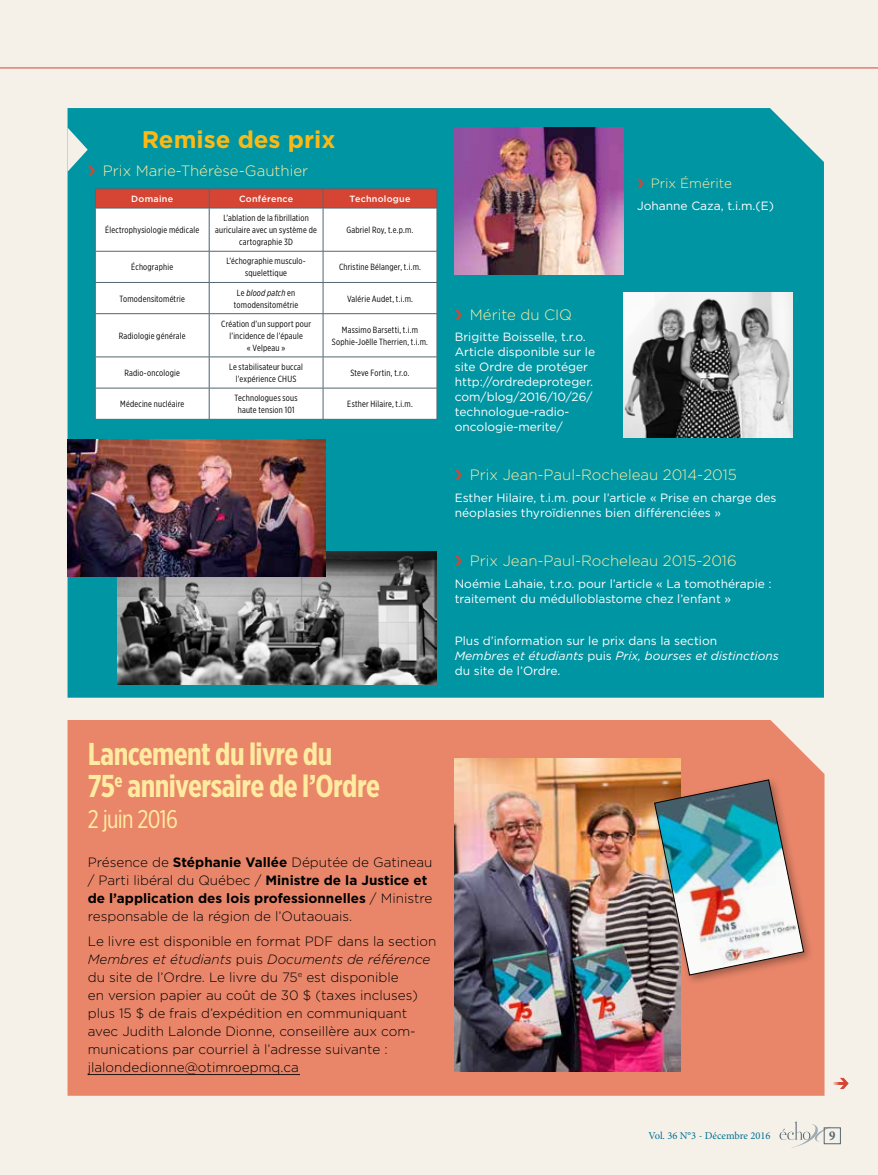
<style>
.page{position:relative;width:878px;height:1175px;background:#fff}
.page>*{position:absolute;margin:0;border:0;box-sizing:border-box;transform-origin:0 0}
.t1{font:700 31.5px/31.5px "Gotham X Narrow";letter-spacing:-.02em;color:#ffeca1}
.t2{font:25.5px "Gotham X Narrow";letter-spacing:-.025em;color:#ffeca1}
.t3{font:700 24px "Gotham";color:#fdb913}
.t4{font:300 15px "Gotham";color:#ffeca1}
.t5{font:300 13.5px/18px "Gotham";color:#000}
.t6{font:300 13.5px "Gotham";color:#ffeca1}
.t7{font:700 condensed 13.5px "Minion Pro";color:#546670}
.t8{font:12px/15px "Gotham";color:#fff}
.t9{font:10.5px "Minion Pro";color:#007093}
.t10{font:9px/12px "Gotham X Narrow";letter-spacing:.025em;color:#000;text-align:center}
.t11{font:500 9px "Gotham";letter-spacing:.025em;color:#fff}
.s1{font-style:italic}
.s2{font-weight:700}
</style>
<div class="page">
<div style="left:0;top:0;width:878px;height:1174px;background:#f5f1e9"></div>
<svg style="left:779px;top:1121px;width:51px;height:26px"></svg>
<div style="left:824px;top:1127px;width:16px;height:16px;border:1px solid #546670"></div>
<div style="left:68px;top:108px;width:756px;height:589px;background:#0095a3"></div>
<hr style="left:0;top:68px;width:878px;height:1px;background:#d64533">
<hr style="left:95px;top:188px;width:114px;height:1px;background:#546670">
<hr style="left:209px;top:188px;width:114px;height:1px;background:#546670">
<hr style="left:323px;top:188px;width:114px;height:1px;background:#546670">
<svg style="left:95px;top:189px;width:342px;height:230px;background:#f9eeec"></svg>
<hr style="left:95px;top:208px;width:114px;height:1px;background:#546670">
<hr style="left:95px;top:208px;width:1px;height:43px;background:#546670">
<hr style="left:209px;top:208px;width:114px;height:1px;background:#546670">
<hr style="left:209px;top:208px;width:1px;height:43px;background:#546670">
<hr style="left:323px;top:208px;width:114px;height:1px;background:#546670">
<hr style="left:323px;top:208px;width:1px;height:43px;background:#546670">
<hr style="left:436px;top:208px;width:1px;height:43px;background:#546670">
<hr style="left:95px;top:251px;width:114px;height:1px;background:#546670">
<hr style="left:95px;top:251px;width:1px;height:31px;background:#546670">
<hr style="left:209px;top:251px;width:114px;height:1px;background:#546670">
<hr style="left:209px;top:251px;width:1px;height:31px;background:#546670">
<hr style="left:323px;top:251px;width:114px;height:1px;background:#546670">
<hr style="left:323px;top:251px;width:1px;height:31px;background:#546670">
<hr style="left:436px;top:251px;width:1px;height:31px;background:#546670">
<hr style="left:95px;top:282px;width:114px;height:1px;background:#546670">
<hr style="left:95px;top:283px;width:1px;height:30px;background:#546670">
<hr style="left:209px;top:282px;width:114px;height:1px;background:#546670">
<hr style="left:209px;top:283px;width:1px;height:30px;background:#546670">
<hr style="left:323px;top:282px;width:114px;height:1px;background:#546670">
<hr style="left:323px;top:283px;width:1px;height:30px;background:#546670">
<hr style="left:436px;top:283px;width:1px;height:30px;background:#546670">
<hr style="left:95px;top:313px;width:114px;height:1px;background:#546670">
<hr style="left:95px;top:314px;width:1px;height:42px;background:#546670">
<hr style="left:209px;top:313px;width:114px;height:1px;background:#546670">
<hr style="left:209px;top:314px;width:1px;height:42px;background:#546670">
<hr style="left:323px;top:313px;width:114px;height:1px;background:#546670">
<hr style="left:323px;top:314px;width:1px;height:42px;background:#546670">
<hr style="left:436px;top:314px;width:1px;height:42px;background:#546670">
<hr style="left:95px;top:356px;width:114px;height:1px;background:#546670">
<hr style="left:95px;top:357px;width:1px;height:31px;background:#546670">
<hr style="left:209px;top:356px;width:114px;height:1px;background:#546670">
<hr style="left:209px;top:357px;width:1px;height:31px;background:#546670">
<hr style="left:323px;top:356px;width:114px;height:1px;background:#546670">
<hr style="left:323px;top:357px;width:1px;height:31px;background:#546670">
<hr style="left:436px;top:357px;width:1px;height:31px;background:#546670">
<hr style="left:95px;top:388px;width:114px;height:1px;background:#546670">
<hr style="left:95px;top:388px;width:1px;height:31px;background:#546670">
<hr style="left:209px;top:388px;width:114px;height:1px;background:#546670">
<hr style="left:209px;top:388px;width:1px;height:31px;background:#546670">
<hr style="left:323px;top:388px;width:114px;height:1px;background:#546670">
<hr style="left:323px;top:388px;width:1px;height:31px;background:#546670">
<hr style="left:436px;top:388px;width:1px;height:31px;background:#546670">
<hr style="left:95px;top:419px;width:114px;height:1px;background:#546670">
<hr style="left:209px;top:419px;width:114px;height:1px;background:#546670">
<hr style="left:323px;top:419px;width:114px;height:1px;background:#546670">
<div style="left:68px;top:720px;width:756px;height:375px;background:#e9866a"></div>
<svg style="left:88px;top:1074px;width:211px;height:1px"></svg>
<img style="left:454px;top:758px;width:226px;height:313px">
<div style="left:650px;top:776px;width:164px;height:209px;background:#000;opacity:.35"></div>
<img style="left:654px;top:779px;width:149px;height:196px">
<img style="left:117px;top:551px;width:319px;height:133px">
<svg style="left:833px;top:1077px;width:15px;height:12px"></svg>
<img style="left:623px;top:292px;width:169px;height:145px">
<img style="left:454px;top:128px;width:169px;height:146px">
<img style="left:68px;top:440px;width:258px;height:136px">
<svg style="left:67px;top:127px;width:28px;height:49px"></svg>
<svg style="left:637px;top:179px;width:6px;height:9px"></svg>
<svg style="left:455px;top:309px;width:7px;height:11px"></svg>
<svg style="left:455px;top:469px;width:7px;height:11px"></svg>
<svg style="left:455px;top:555px;width:7px;height:11px"></svg>
<h3 class="t3" style="left:142px;top:123px;width:195px">Remise des prix</h3>
<h3 class="t4" style="left:103px;top:161px;width:207px">Prix Marie-Thérèse-Gauthier</h3>
<p class="t11" style="left:131px;top:193px;width:43px">Domaine</p>
<p class="t11" style="left:239px;top:193px;width:56px">Conférence</p>
<p class="t11" style="left:349px;top:193px;width:62px">Technologue</p>
<p class="t10" style="left:105px;top:224px;width:95px">Électrophysiologie médicale</p>
<p class="t10" style="left:215px;top:212px;width:103px">L’ablation de la fibrillation auriculaire avec un système de cartographie 3D</p>
<p class="t10" style="left:346px;top:224px;width:69px">Gabriel Roy, t.e.p.m.</p>
<p class="t10" style="left:131px;top:261px;width:43px">Échographie</p>
<p class="t10" style="left:226px;top:255px;width:81px">L’échographie musculo&shy;squelettique</p>
<p class="t10" style="left:339px;top:261px;width:83px">Christine Bélanger, t.i.m.</p>
<p class="t10" style="left:120px;top:292px;width:67px">Tomodensitométrie</p>
<p class="t10" style="left:234px;top:286px;width:66px">Le <span class="s1">blood patch</span> en tomodensitométrie</p>
<p class="t10" style="left:347px;top:292px;width:67px">Valérie Audet, t.i.m.</p>
<p class="t10" style="left:119px;top:329px;width:68px">Radiologie générale</p>
<p class="t10" style="left:221px;top:317px;width:91px">Création d’un support pour l’incidence de l’épaule<br>« Velpeau »</p>
<p class="t10" style="left:332px;top:323px;width:98px">Massimo Barsetti, t.i.m<br>Sophie-Joëlle Therrien, t.i.m.</p>
<p class="t10" style="left:124px;top:367px;width:57px">Radio-oncologie</p>
<p class="t10" style="left:229px;top:361px;width:75px">Le stabilisateur buccal l’expérience CHUS</p>
<p class="t10" style="left:350px;top:367px;width:61px">Steve Fortin, t.r.o.</p>
<p class="t10" style="left:120px;top:398px;width:66px">Médecine nucléaire</p>
<p class="t10" style="left:234px;top:392px;width:64px">Technologues sous haute tension 101</p>
<p class="t10" style="left:347px;top:398px;width:67px">Esther Hilaire, t.i.m.</p>
<h3 class="t6" style="left:650px;top:175px;width:83px">Prix Émérite</h3>
<h3 class="t8" style="left:637px;top:198px;width:138px">Johanne Caza, t.i.m.(E)</h3>
<h3 class="t4" style="left:470px;top:305px;width:104px">Mérite du CIQ</h3>
<h3 class="t8" style="left:454px;top:329px;width:142px">Brigitte Boisselle, t.r.o.<br>Article disponible sur le site Ordre de protéger http://ordredeproteger. com/blog/2016/10/26/ technologue-radio&shy;oncologie-merite/</h3>
<h3 class="t4" style="left:470px;top:465px;width:268px">Prix Jean-Paul-Rocheleau 2014-2015</h3>
<h3 class="t8" style="left:454px;top:490px;width:323px">Esther Hilaire, t.i.m. pour l’article « Prise en charge des néoplasies thyroïdiennes bien différenciées »</h3>
<h3 class="t4" style="left:470px;top:551px;width:268px">Prix Jean-Paul-Rocheleau 2015-2016</h3>
<h3 class="t8" style="left:454px;top:575px;width:318px">Noémie Lahaie, t.r.o. pour l’article « La tomothérapie : traitement du médulloblastome chez l’enfant »</h3>
<h3 class="t8" style="left:454px;top:632px;width:325px">Plus d’information sur le prix dans la section<br><span class="s1">Membres et étudiants</span> puis <span class="s1">Prix, bourses et distinctions </span>du site de l’Ordre.</h3>
<h1 class="t1" style="left:88px;top:738px;width:294px">Lancement du livre du<br>75<sup>e</sup> anniversaire de l’Ordre</h1>
<h2 class="t2" style="left:88px;top:804px;width:92px">2 juin 2016</h2>
<h3 class="t5" style="left:88px;top:852px;width:346px">Présence de <span class="s2">Stéphanie Vallée</span> Députée de Gatineau / Parti libéral du Québec / <span class="s2">Ministre de la Justice et de l’application des lois professionnelles</span> / Ministre responsable de la région de l’Outaouais.</h3>
<p class="t5" style="left:88px;top:931px;width:350px">Le livre est disponible en format PDF dans la section <span class="s1">Membres et étudiants</span> puis <span class="s1">Documents de référence </span>du site de l’Ordre. Le livre du 75<sup>e</sup> est disponible<br>en version papier au coût de 30 $ (taxes incluses) plus 15 $ de frais d’expédition en communiquant avec Judith Lalonde Dionne, conseillère aux com&shy;munications par courriel à l’adresse suivante : jlalondedionne@otimroepmq.ca</p>
<p class="t9" style="left:648px;top:1129px;width:124px">Vol. 36 N°3 - Décembre 2016</p>
<h3 class="t7" style="left:829px;top:1126px;width:8px">9</h3>
</div>
